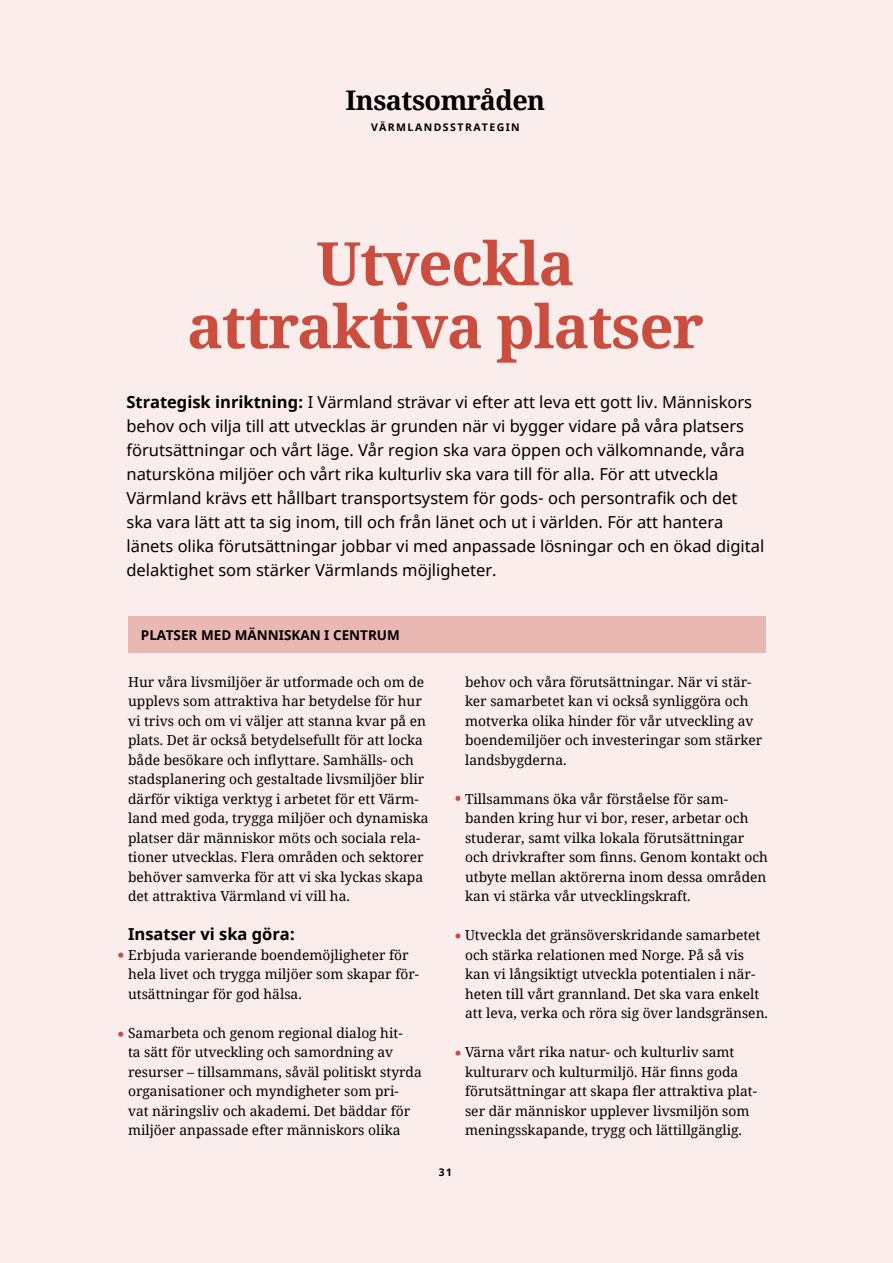
<style>
.page{position:relative;width:893px;height:1263px;background:#faedec}
.page>*{position:absolute;margin:0;border:0;box-sizing:border-box;transform-origin:0 0}
.t1{font:700 60px/63px "Noto Serif";letter-spacing:-.02em;color:#ca4e3f;text-align:center}
.t2{font:700 27px "Noto Serif";letter-spacing:-.02em;color:#000}
.Ingress{font:16.5px/24px "Noto Sans";color:#000}
.Ingress-2{font:700 16.5px "Noto Sans";color:#000}
.t3{font:13.8px/19.5px "Noto Serif";color:#000}
.t4{font:700 13.5px "Noto Sans";color:#000}
.t5{font:700 10.5px "Noto Sans";letter-spacing:.14em;color:#000}
.s1{font-weight:700}
</style>
<div class="page">
<svg style="left:118px;top:952px;width:5px;height:6px"></svg>
<svg style="left:118px;top:1032px;width:5px;height:5px"></svg>
<svg style="left:455px;top:796px;width:5px;height:5px"></svg>
<svg style="left:455px;top:933px;width:5px;height:5px"></svg>
<svg style="left:455px;top:1050px;width:5px;height:6px"></svg>
<div style="left:128px;top:617px;width:638px;height:36px;background:#eab8b2"></div>
<p class="t2" style="left:346px;top:81px;width:201px">Insatsområden</p>
<p class="t5" style="left:371px;top:119px;width:150px">VÄRMLANDSSTRATEGIN</p>
<p class="t1" style="left:187px;top:230px;width:518px">Utveckla attraktiva platser</p>
<p class="Ingress" style="left:126px;top:390px;width:639px"><span class="s1">Strategisk inriktning:</span> I Värmland strävar vi efter att leva ett gott liv. Människors behov och vilja till att utvecklas är grunden när vi bygger vidare på våra platsers förutsättningar och vårt läge. Vår region ska vara öppen och välkomnande, våra natursköna miljöer och vårt rika kulturliv ska vara till för alla. För att utveckla Värmland krävs ett hållbart transportsystem för gods- och persontrafik och det ska vara lätt att ta sig inom, till och från länet och ut i världen. För att hantera länets olika förutsättningar jobbar vi med anpassade lösningar och en ökad digital delaktighet som stärker Värmlands möjligheter.</p>
<p class="t4" style="left:141px;top:625px;width:260px">PLATSER MED MÄNNISKAN I CENTRUM</p>
<p class="t3" style="left:128px;top:671px;width:302px">Hur våra livsmiljöer är utformade och om de upplevs som attraktiva har betydelse för hur vi trivs och om vi väljer att stanna kvar på en plats. Det är också betydelsefullt för att locka både besökare och inflyttare. Samhälls- och stadsplanering och gestaltade livsmiljöer blir därför viktiga verktyg i arbetet för ett Värm&shy;land med goda, trygga miljöer och dynamiska platser där människor möts och sociala rela&shy;tioner utvecklas. Flera områden och sektorer behöver samverka för att vi ska lyckas skapa det attraktiva Värmland vi vill ha.</p>
<p class="Ingress-2" style="left:128px;top:922px;width:169px">Insatser vi ska göra:</p>
<p class="t3" style="left:128px;top:944px;width:293px">Erbjuda varierande boendemöjligheter för hela livet och trygga miljöer som skapar för&shy;utsättningar för god hälsa.</p>
<p class="t3" style="left:128px;top:1022px;width:295px">Samarbeta och genom regional dialog hit-<br>ta sätt för utveckling och samordning av resurser – tillsammans, såväl politiskt styrda organisationer och myndigheter som pri&shy;vat näringsliv och akademi. Det bäddar för miljöer anpassade efter människors olika</p>
<p class="t5" style="left:439px;top:1165px;width:15px">31</p>
<p class="t3" style="left:465px;top:671px;width:299px">behov och våra förutsättningar. När vi stär&shy;ker samarbetet kan vi också synliggöra och motverka olika hinder för vår utveckling av boendemiljöer och investeringar som stärker landsbygderna.</p>
<p class="t3" style="left:465px;top:788px;width:304px">Tillsammans öka vår förståelse för sam&shy;banden kring hur vi bor, reser, arbetar och studerar, samt vilka lokala förutsättningar och drivkrafter som finns. Genom kontakt och utbyte mellan aktörerna inom dessa områden kan vi stärka vår utvecklingskraft.</p>
<p class="t3" style="left:465px;top:925px;width:304px">Utveckla det gränsöverskridande samarbetet och stärka relationen med Norge. På så vis kan vi långsiktigt utveckla potentialen i när&shy;heten till vårt grannland. Det ska vara enkelt att leva, verka och röra sig över landsgränsen.</p>
<p class="t3" style="left:465px;top:1042px;width:293px">Värna vårt rika natur- och kulturliv samt kulturarv och kulturmiljö. Här finns goda förutsättningar att skapa fler attraktiva plat&shy;ser där människor upplever livsmiljön som meningsskapande, trygg och lättillgänglig.</p>
</div>
